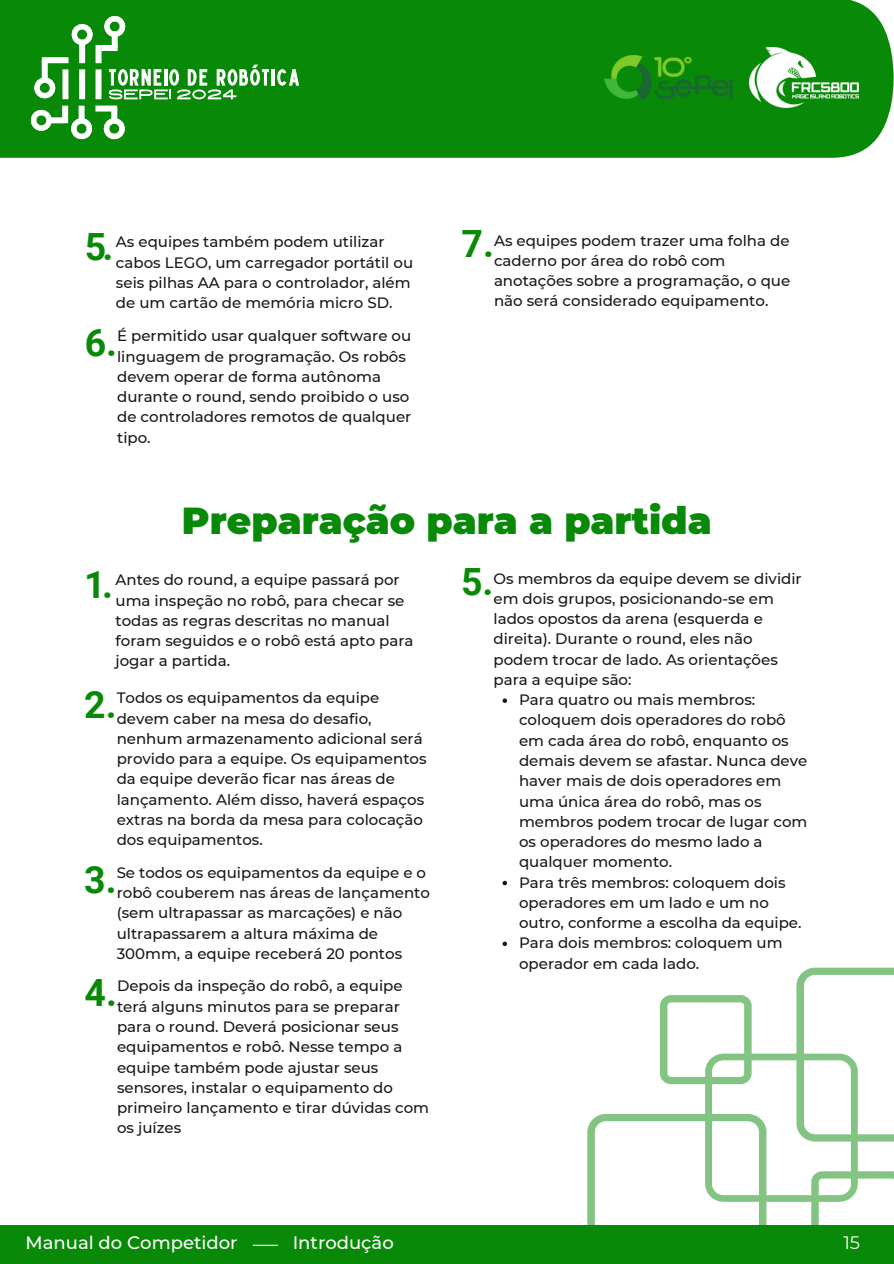
<style>
.page{position:relative;width:894px;height:1264px;background:#fff}
.page>*{position:absolute;margin:0;border:0;box-sizing:border-box;transform-origin:0 0}
.t1{font:900 37.5px "Montserrat";color:#088a08}
.t2{font:700 37.5px "Roboto";color:#088a08}
.t3{font:500 18px "Montserrat";color:#fff}
.t4{font:18px "Montserrat";color:#fff}
.t5{font:500 15px/20.2px "Montserrat";color:#18181b}
</style>
<div class="page">
<div style="left:0;top:0;width:893px;height:158px;background:#088a08"></div>
<img style="left:604px;top:55px;width:127px;height:45px">
<div style="left:112px;top:32px;width:6px;height:16px;background:#fff"></div>
<div style="left:79px;top:42px;width:6px;height:21px;background:#fff"></div>
<svg style="left:72px;top:24px;width:20px;height:21px"></svg>
<svg style="left:104px;top:16px;width:21px;height:21px"></svg>
<div style="left:95px;top:45px;width:6px;height:18px;background:#fff"></div>
<div style="left:101px;top:45px;width:17px;height:6px;background:#fff"></div>
<div style="left:42px;top:57px;width:26px;height:6px;background:#fff"></div>
<div style="left:42px;top:60px;width:6px;height:22px;background:#fff"></div>
<svg style="left:34px;top:77px;width:21px;height:21px"></svg>
<div style="left:62px;top:69px;width:6px;height:30px;background:#fff"></div>
<div style="left:79px;top:69px;width:6px;height:30px;background:#fff"></div>
<div style="left:95px;top:69px;width:6px;height:30px;background:#fff"></div>
<div style="left:111px;top:108px;width:6px;height:15px;background:#fff"></div>
<svg style="left:104px;top:118px;width:21px;height:21px"></svg>
<svg style="left:71px;top:118px;width:21px;height:21px"></svg>
<div style="left:62px;top:106px;width:6px;height:17px;background:#fff"></div>
<svg style="left:31px;top:110px;width:21px;height:21px"></svg>
<div style="left:47px;top:117px;width:16px;height:6px;background:#fff"></div>
<div style="left:95px;top:105px;width:22px;height:6px;background:#fff"></div>
<div style="left:79px;top:106px;width:6px;height:17px;background:#fff"></div>
<hr style="left:272px;top:69px;width:3px;height:17px;background:#fff">
<svg style="left:277px;top:69px;width:22px;height:17px"></svg>
<svg style="left:109px;top:65px;width:160px;height:34px"></svg>
<img style="left:749px;top:48px;width:108px;height:60px">
<svg style="left:587px;top:967px;width:306px;height:257px"></svg>
<div style="left:0;top:1224px;width:893px;height:39px;background:#088a08"></div>
<svg style="left:253px;top:1244px;width:24px;height:1px"></svg>
<svg style="left:502px;top:698px;width:5px;height:5px"></svg>
<svg style="left:502px;top:880px;width:5px;height:5px"></svg>
<svg style="left:502px;top:941px;width:5px;height:5px"></svg>
<p class="t2" style="left:85px;top:225px;width:30px">5.</p>
<h1 class="t5" style="left:116px;top:232px;width:299px">As equipes também podem utilizar cabos LEGO, um carregador portátil ou seis pilhas AA para o controlador, além de um cartão de memória micro SD.</h1>
<h3 class="t5" style="left:117px;top:326px;width:296px">É permitido usar qualquer software ou linguagem de programação. Os robôs devem operar de forma autônoma durante o round, sendo proibido o uso de controladores remotos de qualquer tipo.</h3>
<h1 class="t2" style="left:85px;top:321px;width:34px">6.</h1>
<h3 class="t2" style="left:461px;top:223px;width:34px">7.</h3>
<h1 class="t5" style="left:494px;top:230px;width:298px">As equipes podem trazer uma folha de caderno por área do robô com anotações sobre a programação, o que não será considerado equipamento.</h1>
<h1 class="t1" style="left:182px;top:498px;width:531px">Preparação para a partida</h1>
<h3 class="t2" style="left:84px;top:563px;width:30px">1.</h3>
<p class="t5" style="left:115px;top:570px;width:299px">Antes do round, a equipe passará por uma inspeção no robô, para checar se todas as regras descritas no manual foram seguidos e o robô está apto para jogar a partida.</p>
<p class="t5" style="left:117px;top:687px;width:311px">Todos os equipamentos da equipe devem caber na mesa do desafio, nenhum armazenamento adicional será provido para a equipe. Os equipamentos da equipe deverão ficar nas áreas de lançamento. Além disso, haverá espaços extras na borda da mesa para colocação dos equipamentos.</p>
<h3 class="t2" style="left:84px;top:683px;width:34px">2.</h3>
<h1 class="t2" style="left:84px;top:858px;width:34px">3.</h1>
<p class="t5" style="left:117px;top:862px;width:315px">Se todos os equipamentos da equipe e o robô couberem nas áreas de lançamento (sem ultrapassar as marcações) e não ultrapassarem a altura máxima de 300mm, a equipe receberá 20 pontos</p>
<h2 class="t2" style="left:85px;top:971px;width:34px">4.</h2>
<h3 class="t5" style="left:117px;top:975px;width:313px">Depois da inspeção do robô, a equipe terá alguns minutos para se preparar para o round. Deverá posicionar seus equipamentos e robô. Nesse tempo a equipe também pode ajustar seus sensores, instalar o equipamento do primeiro lançamento e tirar dúvidas com os juízes</h3>
<h1 class="t2" style="left:461px;top:560px;width:34px">5.</h1>
<p class="t5" style="left:493px;top:568px;width:309px">Os membros da equipe devem se dividir em dois grupos, posicionando-se em lados opostos da arena (esquerda e direita). Durante o round, eles não podem trocar de lado. As orientações para a equipe são:</p>
<h3 class="t5" style="left:519px;top:689px;width:290px">Para quatro ou mais membros: coloquem dois operadores do robô em cada área do robô, enquanto os demais devem se afastar. Nunca deve haver mais de dois operadores em uma única área do robô, mas os membros podem trocar de lugar com os operadores do mesmo lado a qualquer momento.</h3>
<h1 class="t5" style="left:519px;top:872px;width:284px">Para três membros: coloquem dois operadores em um lado e um no outro, conforme a escolha da equipe.</h1>
<h3 class="t5" style="left:519px;top:932px;width:265px">Para dois membros: coloquem um operador em cada lado.</h3>
<h3 class="t3" style="left:26px;top:1231px;width:213px">Manual do Competidor</h3>
<h1 class="t3" style="left:292px;top:1231px;width:103px">Introdução</h1>
<h1 class="t4" style="left:843px;top:1231px;width:18px">15</h1>
</div>
